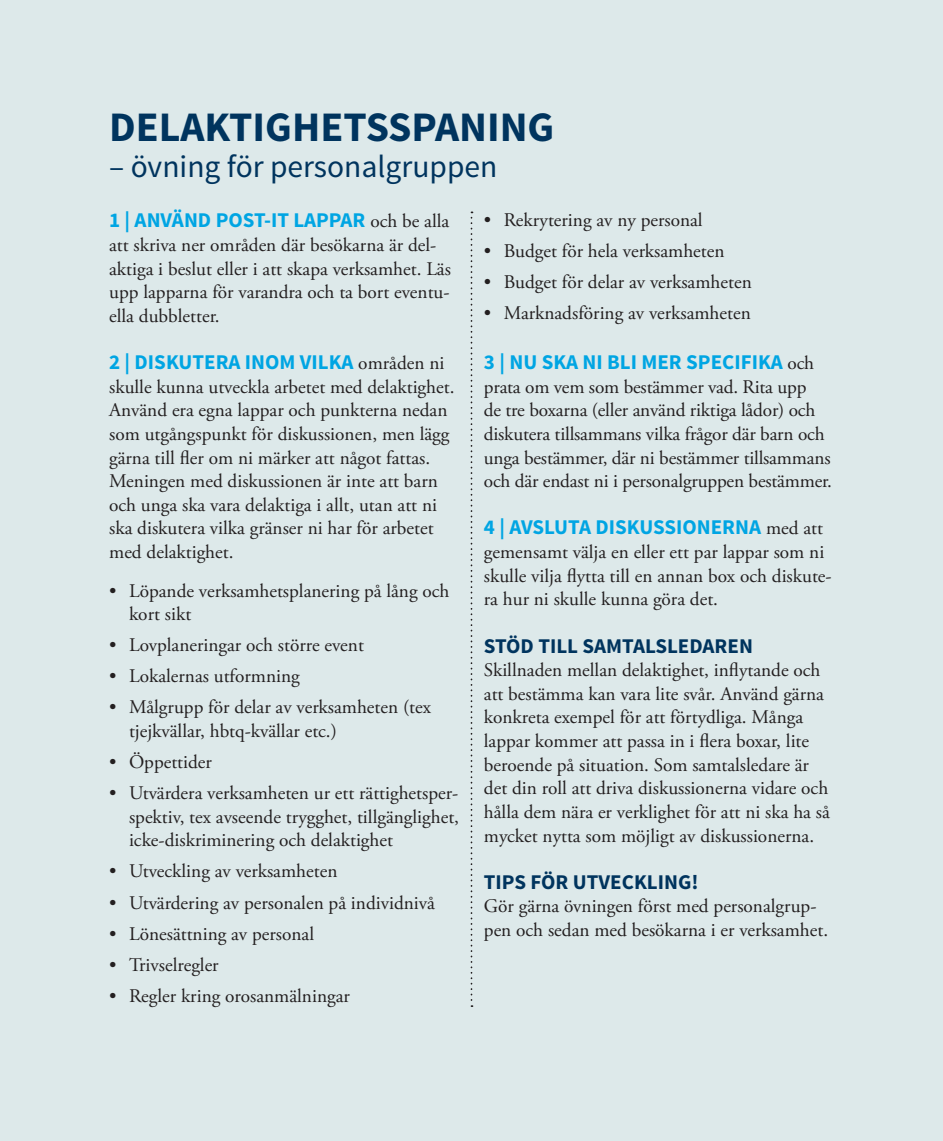
<style>
.page{position:relative;width:943px;height:1141px;background:#dde9ea}
.page>*{position:absolute;margin:0;border:0;box-sizing:border-box;transform-origin:0 0}
.RUBRIK-1-TOC-H2{font:700 42px "Source Sans Pro";color:#00345e}
.RUBRIK-1{font:31.5px "Source Sans Pro";color:#00345e}
.BRÖDTEXT{font:700 21px "Source Sans Pro";color:#00a5e3}
.MELLANRUBRIK-1{font:700 21px "Source Sans Pro";color:#00345e}
.BRÖDTEXT-2{font:19.25px/23.6px "Adobe Garamond Pro";color:#231f20}
.s1{font-family:"Adobe Garamond Pro";font-weight:400;font-size:19.25px;color:#231f20}
</style>
<div class="page">
<svg style="left:470px;top:212px;width:2px;height:795px"></svg>
<p class="RUBRIK-1-TOC-H2" style="left:109px;top:100px;width:447px">DELAKTIGHETSSPANING</p>
<p class="RUBRIK-1" style="left:109px;top:147px;width:389px">– övning för personalgruppen</p>
<p class="BRÖDTEXT" style="left:109px;top:207px;width:342px">1 | ANVÄND POST-IT LAPPAR <span class="s1">och be alla</span></p>
<p class="BRÖDTEXT-2" style="left:109px;top:234px;width:343px">att skriva ner områden där besökarna är del&shy;aktiga i beslut eller i att skapa verksamhet. Läs upp lapparna för varandra och ta bort eventu&shy;ella dubbletter.</p>
<p class="BRÖDTEXT" style="left:109px;top:349px;width:337px">2 | DISKUTERA INOM VILKA <span class="s1">områden ni</span></p>
<p class="BRÖDTEXT-2" style="left:109px;top:375px;width:347px">skulle kunna utveckla arbetet med delaktighet.<br>Använd era egna lappar och punkterna nedan som utgångspunkt för diskussionen, men lägg gärna till fler om ni märker att något fattas.<br>Meningen med diskussionen är inte att barn och unga ska vara delaktiga i allt, utan att ni ska diskutera vilka gränser ni har för arbetet med delaktighet.</p>
<p class="BRÖDTEXT-2" style="left:129px;top:579px;width:322px;text-indent:-20px">• Löpande verksamhetsplanering på lång och kort sikt</p>
<p class="BRÖDTEXT-2" style="left:109px;top:634px;width:256px">• Lovplaneringar och större event</p>
<p class="BRÖDTEXT-2" style="left:109px;top:665px;width:192px">• Lokalernas utformning</p>
<p class="BRÖDTEXT-2" style="left:129px;top:696px;width:303px;text-indent:-20px">• Målgrupp för delar av verksamheten (tex tjejkvällar, hbtq-kvällar etc.)</p>
<p class="BRÖDTEXT-2" style="left:109px;top:751px;width:104px">• Öppettider</p>
<p class="BRÖDTEXT-2" style="left:129px;top:782px;width:331px;text-align:justify;text-indent:-20px">• Utvärdera verksamheten ur ett rättighetsper&shy;spektiv, tex avseende trygghet, tillgänglighet, icke-diskriminering och delaktighet</p>
<p class="BRÖDTEXT-2" style="left:109px;top:860px;width:230px">• Utveckling av verksamheten</p>
<p class="BRÖDTEXT-2" style="left:109px;top:891px;width:327px">• Utvärdering av personalen på individnivå</p>
<p class="BRÖDTEXT-2" style="left:109px;top:922px;width:206px">• Lönesättning av personal</p>
<p class="BRÖDTEXT-2" style="left:109px;top:953px;width:111px">• Trivselregler</p>
<p class="BRÖDTEXT-2" style="left:109px;top:984px;width:242px">• Regler kring orosanmälningar</p>
<p class="BRÖDTEXT-2" style="left:484px;top:208px;width:220px">• Rekrytering av ny personal</p>
<p class="BRÖDTEXT-2" style="left:484px;top:239px;width:242px">• Budget för hela verksamheten</p>
<p class="BRÖDTEXT-2" style="left:484px;top:270px;width:269px">• Budget för delar av verksamheten</p>
<p class="BRÖDTEXT-2" style="left:484px;top:301px;width:268px">• Marknadsföring av verksamheten</p>
<p class="BRÖDTEXT" style="left:484px;top:349px;width:332px">3 | NU SKA NI BLI MER SPECIFIKA <span class="s1">och</span></p>
<p class="BRÖDTEXT-2" style="left:484px;top:375px;width:349px">prata om vem som bestämmer vad. Rita upp<br>de tre boxarna (eller använd riktiga lådor) och diskutera tillsammans vilka frågor där barn och unga bestämmer, där ni bestämmer tillsammans och där endast ni i personalgruppen bestämmer.</p>
<p class="BRÖDTEXT" style="left:484px;top:514px;width:340px">4 | AVSLUTA DISKUSSIONERNA <span class="s1">med att</span></p>
<p class="BRÖDTEXT-2" style="left:484px;top:541px;width:349px">gemensamt välja en eller ett par lappar som ni skulle vilja flytta till en annan box och diskute&shy;ra hur ni skulle kunna göra det.</p>
<p class="MELLANRUBRIK-1" style="left:484px;top:632px;width:271px">STÖD TILL SAMTALSLEDAREN</p>
<p class="BRÖDTEXT-2" style="left:484px;top:659px;width:347px">Skillnaden mellan delaktighet, inflytande och att bestämma kan vara lite svår. Använd gärna konkreta exempel för att förtydliga. Många lappar kommer att passa in i flera boxar, lite beroende på situation. Som samtalsledare är det din roll att driva diskussionerna vidare och hålla dem nära er verklighet för att ni ska ha så mycket nytta som möjligt av diskussionerna.</p>
<p class="MELLANRUBRIK-1" style="left:484px;top:868px;width:216px">TIPS FÖR UTVECKLING!</p>
<p class="BRÖDTEXT-2" style="left:484px;top:895px;width:346px">Gör gärna övningen först med personalgrup&shy;pen och sedan med besökarna i er verksamhet.</p>
</div>
